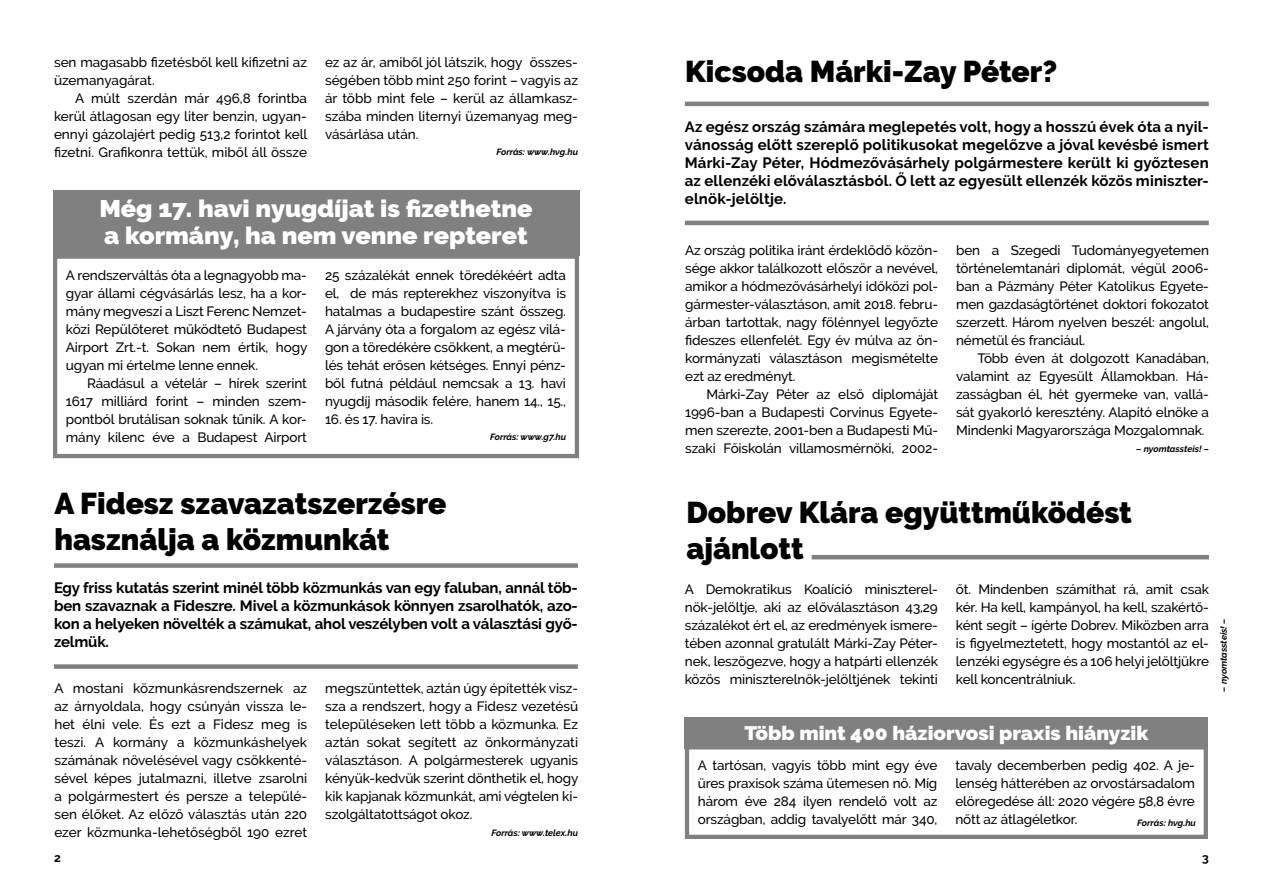
<style>
.page{position:relative;width:1263px;height:893px;background:#fff}
.page>*{position:absolute;margin:0;border:0;box-sizing:border-box;transform-origin:0 0}
._00_cím{font:900 30px/36px "Raleway";color:#000}
._00_kenyér{font:900 24px "Raleway";color:#fff;scale:1.05 1}
._00_kenyér-2{font:900 19.5px "Raleway";color:#fff;scale:1.05 1}
._00_lead{font:700 15px/18px "Raleway";letter-spacing:-.01em;color:#000;text-align:justify}
._00_kenyér-3{font:500 13.5px/18px "Raleway";letter-spacing:-.01em;color:#000;text-align:justify}
._00_box_kiemelt_text{font:700 12px "Raleway";color:#000}
._00_képalá{font:italic 700 9px "Raleway";color:#000}
</style>
<div class="page">
<div style="left:685px;top:717px;width:523px;height:32px;background:#808080"></div>
<div style="left:685px;top:745px;width:523px;height:94px;border:4px solid #808080"></div>
<div style="left:53px;top:190px;width:526px;height:66px;background:#808080"></div>
<div style="left:53px;top:254px;width:526px;height:204px;border:4px solid #808080"></div>
<div style="left:54px;top:563px;width:524px;height:5px;background:#808080"></div>
<div style="left:54px;top:664px;width:524px;height:5px;background:#808080"></div>
<hr style="left:685px;top:102px;width:524px;height:4px;background:#808080">
<hr style="left:685px;top:221px;width:524px;height:4px;background:#808080">
<hr style="left:812px;top:555px;width:397px;height:4px;background:#808080">
<p class="_00_kenyér-3" style="left:54px;top:53px;width:254px">sen magasabb fizetésből kell kifizetni az üzemanyagárat.</p>
<p class="_00_kenyér-3" style="left:54px;top:89px;width:255px;text-indent:21px">A múlt szerdán már 496,8 forintba kerül átlagosan egy liter benzin, ugyan&shy;ennyi gázolajért pedig 513,2 forintot kell fizetni. Grafikonra tettük, miből áll össze</p>
<p class="_00_kenyér-3" style="left:325px;top:53px;width:254px">ez az ár, amiből jól látszik, hogy összes&shy;ségében több mint 250 forint – vagyis az ár több mint fele – kerül az államkas - szába minden liternyi üzemanyag meg&shy;vásárlása után.</p>
<p class="_00_képalá" style="left:496px;top:147px;width:83px">Forrás: www.hvg.hu</p>
<p class="_00_kenyér" style="left:100px;top:194px;width:414px">Még 17. havi nyugdíjat is fizethetne</p>
<p class="_00_kenyér" style="left:104px;top:221px;width:405px">a kormány, ha nem venne repteret</p>
<p class="_00_kenyér-3" style="left:66px;top:266px;width:243px">A rendszerváltás óta a legnagyobb ma&shy;gyar állami cégvásárlás lesz, ha a kor&shy;mány megveszi a Liszt Ferenc Nemzet&shy;közi Repülőteret működtető Budapest Airport Zrt.-t. Sokan nem értik, hogy ugyan mi értelme lenne ennek.</p>
<p class="_00_kenyér-3" style="left:66px;top:374px;width:242px;text-indent:21px">Ráadásul a vételár – hírek szerint 1617 milliárd forint – minden szem&shy;pontból brutálisan soknak tűnik. A kor&shy;mány kilenc éve a Budapest Airport</p>
<p class="_00_kenyér-3" style="left:325px;top:266px;width:243px">25 százalékát ennek töredékéért adta el, de más repterekhez viszonyítva is hatalmas a budapestire szánt összeg.<br>A járvány óta a forgalom az egész vilá&shy;gon a töredékére csökkent, a megtérü&shy;lés tehát erősen kétséges. Ennyi pénz&shy;ből futná például nemcsak a 13. havi nyugdíj második felére, hanem 14., 15.,</p>
<p class="_00_kenyér-3" style="left:325px;top:410px;width:110px">16. és 17. havira is.</p>
<p class="_00_képalá" style="left:490px;top:432px;width:77px">Forrás: www.g7.hu</p>
<p class="_00_cím" style="left:685px;top:54px;width:373px">Kicsoda Márki-Zay Péter?</p>
<p class="_00_lead" style="left:685px;top:117px;width:525px">Az egész ország számára meglepetés volt, hogy a hosszú évek óta a nyil&shy;vánosság előtt szereplő politikusokat megelőzve a jóval kevésbé ismert Márki-Zay Péter, Hódmezővásárhely polgármestere került ki győztesen az ellenzéki előválasztásból. Ő lett az egyesült ellenzék közös miniszter&shy;elnök-jelöltje.</p>
<p class="_00_kenyér-3" style="left:685px;top:241px;width:254px">Az ország politika iránt érdeklődő közön&shy;sége akkor találkozott először a nevével, amikor a hódmezővásárhelyi időközi pol&shy;gármester-választáson, amit 2018. febru&shy;árban tartottak, nagy fölénnyel legyőzte fideszes ellenfelét. Egy év múlva az ön&shy;kormányzati választáson megismételte ezt az eredményt.</p>
<p class="_00_kenyér-3" style="left:685px;top:385px;width:254px;text-indent:21px">Márki-Zay Péter az első diplomáját 1996-ban a Budapesti Corvinus Egyete&shy;men szerezte, 2001-ben a Budapesti Mű&shy;szaki Főiskolán villamosmérnöki, 2002-</p>
<p class="_00_kenyér-3" style="left:956px;top:241px;width:254px;text-align:left">ben a Szegedi Tudományegyetemen történelemtanári diplomát, végül 2006- ban a Pázmány Péter Katolikus Egyete&shy;men gazdaságtörténet doktori fokozatot szerzett. Három nyelven beszél: angolul, németül és franciául.</p>
<p class="_00_kenyér-3" style="left:956px;top:349px;width:254px;text-indent:21px">Több éven át dolgozott Kanadában, valamint az Egyesült Államokban. Há&shy;zasságban él, hét gyermeke van, vallá&shy;sát gyakorló keresztény. Alapító elnöke a Mindenki Magyarországa Mozgalomnak.</p>
<p class="_00_képalá" style="left:1136px;top:443px;width:74px">– nyomtassteis! –</p>
<p class="_00_cím" style="left:54px;top:486px;width:394px">A Fidesz szavazatszerzésre használja a közmunkát</p>
<p class="_00_lead" style="left:54px;top:579px;width:525px">Egy friss kutatás szerint minél több közmunkás van egy faluban, annál töb&shy;ben szavaznak a Fideszre. Mivel a közmunkások könnyen zsarolhatók, azo&shy;kon a helyeken növelték a számukat, ahol veszélyben volt a választási győ&shy;zelmük.</p>
<p class="_00_kenyér-3" style="left:54px;top:679px;width:254px">A mostani közmunkásrendszernek az az árnyoldala, hogy csúnyán vissza le&shy;het élni vele. És ezt a Fidesz meg is teszi. A kormány a közmunkáshelyek számának növelésével vagy csökkenté&shy;sével képes jutalmazni, illetve zsarolni a polgármestert és persze a települé&shy;sen élőket. Az előző választás után 220 ezer közmunka-lehetőségből 190 ezret</p>
<p class="_00_kenyér-3" style="left:325px;top:679px;width:255px">megszüntettek, aztán úgy építették vis - sza a rendszert, hogy a Fidesz vezetésű településeken lett több a közmunka. Ez aztán sokat segített az önkormányzati választáson. A polgármesterek ugyanis kényük-kedvük szerint dönthetik el, hogy kik kapjanak közmunkát, ami végtelen ki&shy;szolgáltatottságot okoz.</p>
<p class="_00_képalá" style="left:491px;top:827px;width:88px">Forrás: www.telex.hu</p>
<p class="_00_cím" style="left:686px;top:494px;width:447px">Dobrev Klára együttműködést ajánlott</p>
<p class="_00_kenyér-3" style="left:685px;top:580px;width:255px">A Demokratikus Koalíció miniszterel&shy;nök-jelöltje, aki az előválasztáson 43,29 százalékot ért el, az eredmények ismere&shy;tében azonnal gratulált Márki-Zay Péter&shy;nek, leszögezve, hogy a hatpárti ellenzék közös miniszterelnök-jelöltjének tekinti</p>
<p class="_00_kenyér-3" style="left:956px;top:580px;width:255px">őt. Mindenben számíthat rá, amit csak kér. Ha kell, kampányol, ha kell, szakértő&shy;ként segít – ígérte Dobrev. Miközben arra is figyelmeztetett, hogy mostantól az el&shy;lenzéki egységre és a 106 helyi jelöltjükre kell koncentrálniuk.</p>
<p class="_00_kenyér-2" style="left:744px;top:722px;width:386px">Több mint 400 háziorvosi praxis hiányzik</p>
<p class="_00_kenyér-3" style="left:698px;top:756px;width:241px">A tartósan, vagyis több mint egy éve üres praxisok száma ütemesen nő. Míg három éve 284 ilyen rendelő volt az országban, addig tavalyelőtt már 340,</p>
<p class="_00_kenyér-3" style="left:955px;top:756px;width:241px">tavaly decemberben pedig 402. A je&shy;lenség hátterében az orvostársadalom elöregedése áll: 2020 végére 58,8 évre nőtt az átlagéletkor.</p>
<p class="_00_képalá" style="left:1137px;top:817px;width:60px">Forrás: hvg.hu</p>
<p class="_00_box_kiemelt_text" style="left:54px;top:851px;width:8px">2</p>
<p class="_00_box_kiemelt_text" style="left:1202px;top:851px;width:8px">3</p>
<p class="_00_képalá" style="left:1218px;top:691px;width:74px;rotate:-90deg">– nyomtassteis! –</p>
</div>
